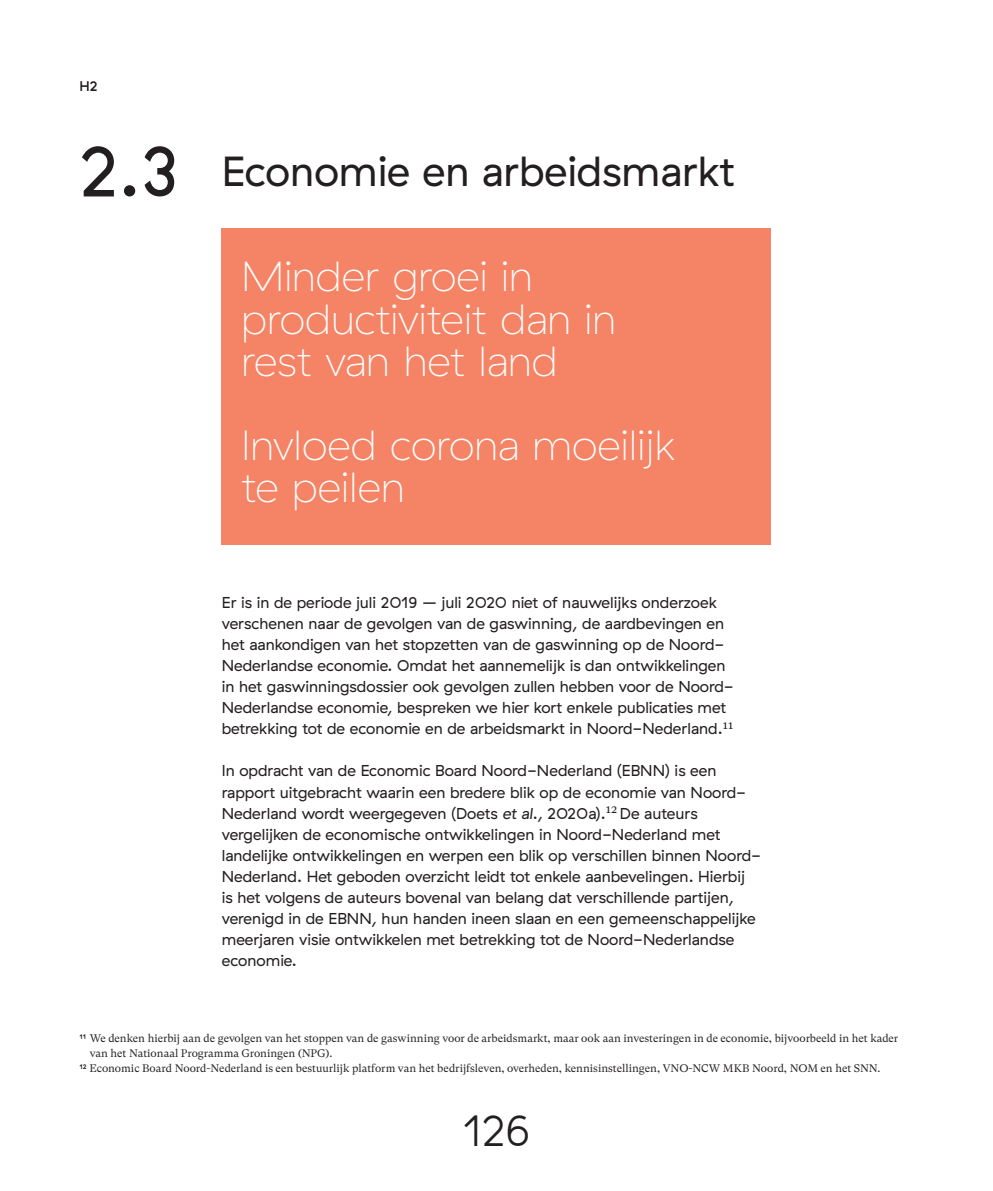
<style>
.page{position:relative;width:993px;height:1191px;background:#fff}
.page>*{position:absolute;margin:0;border:0;box-sizing:border-box;transform-origin:0 0}
.Kop_Hoofdstuk{font:71.75px "GT Haptik";color:#231f20}
.t1{font:300 43.75px "GT Haptik";color:#231f20}
.Paragraafkop{font:100 42px/42.2px "GT Haptik";color:#fff}
.Paragraafkop-2{font:42px "GT Haptik";color:#231f20}
.Broodtekst{font:15.75px/21px "GT Haptik";color:#231f20}
.t2{font:500 14px "GT Haptik";color:#231f20}
.Voetnoot{font:10.85px/14.9px "GT Super Text";color:#231f20}
.s1{font-style:italic}
.s2{font-family:"GT Haptik"}
</style>
<div class="page">
<div style="left:222px;top:228px;width:549px;height:316px;background:#f48465"></div>
<p class="t2" style="left:79px;top:78px;width:20px">H2</p>
<p class="Kop_Hoofdstuk" style="left:79px;top:130px;width:101px">2.3</p>
<p class="Paragraafkop-2" style="left:222px;top:147px;width:514px">Economie en arbeidsmarkt</p>
<p class="Paragraafkop" style="left:241px;top:257px;width:376px">Minder groei in productiviteit dan in</p>
<p class="Paragraafkop" style="left:241px;top:341px;width:317px">rest van het land</p>
<p class="Paragraafkop" style="left:241px;top:425px;width:435px">Invloed corona moeilijk</p>
<p class="Paragraafkop" style="left:241px;top:468px;width:164px">te peilen</p>
<p class="Broodtekst" style="left:222px;top:592px;width:513px">Er is in de periode juli 2019 – juli 2020 niet of nauwelijks onderzoek verschenen naar de gevolgen van de gaswinning, de aardbevingen en het aankondigen van het stopzetten van de gaswinning op de Noord-Nederlandse economie. Omdat het aannemelijk is dan ontwikkelingen in het gaswinningsdossier ook gevolgen zullen hebben voor de Noord-Nederlandse economie, bespreken we hier kort enkele publicaties met betrekking tot de economie en de arbeidsmarkt in Noord-Nederland.<sup>11</sup></p>
<p class="Broodtekst" style="left:222px;top:760px;width:540px">In opdracht van de Economic Board Noord-Nederland (EBNN) is een rapport uitgebracht waarin een bredere blik op de economie van Noord-Nederland wordt weergegeven (Doets <span class="s1">et al</span>., 2020a).<sup>12</sup> De auteurs vergelijken de economische ontwikkelingen in Noord-Nederland met landelijke ontwikkelingen en werpen een blik op verschillen binnen Noord-Nederland. Het geboden overzicht leidt tot enkele aanbevelingen. Hierbij<br>is het volgens de auteurs bovenal van belang dat verschillende partijen, verenigd in de EBNN, hun handen ineen slaan en een gemeenschappelijke meerjaren visie ontwikkelen met betrekking tot de Noord-Nederlandse economie.</p>
<p class="Voetnoot" style="left:90px;top:1030px;width:809px;text-indent:-10px"><span class="s2">11</span> We denken hierbij aan de gevolgen van het stoppen van de gaswinning voor de arbeidsmarkt, maar ook aan investeringen in de economie, bijvoorbeeld in het kader van het Nationaal Programma Groningen (NPG).</p>
<p class="Voetnoot" style="left:79px;top:1060px;width:802px"><span class="s2">12</span> Economic Board Noord-Nederland is een bestuurlijk platform van het bedrijfsleven, overheden, kennisinstellingen, VNO-NCW MKB Noord, NOM en het SNN.</p>
<h2 class="t1" style="left:462px;top:1105px;width:69px">126</h2>
</div>
